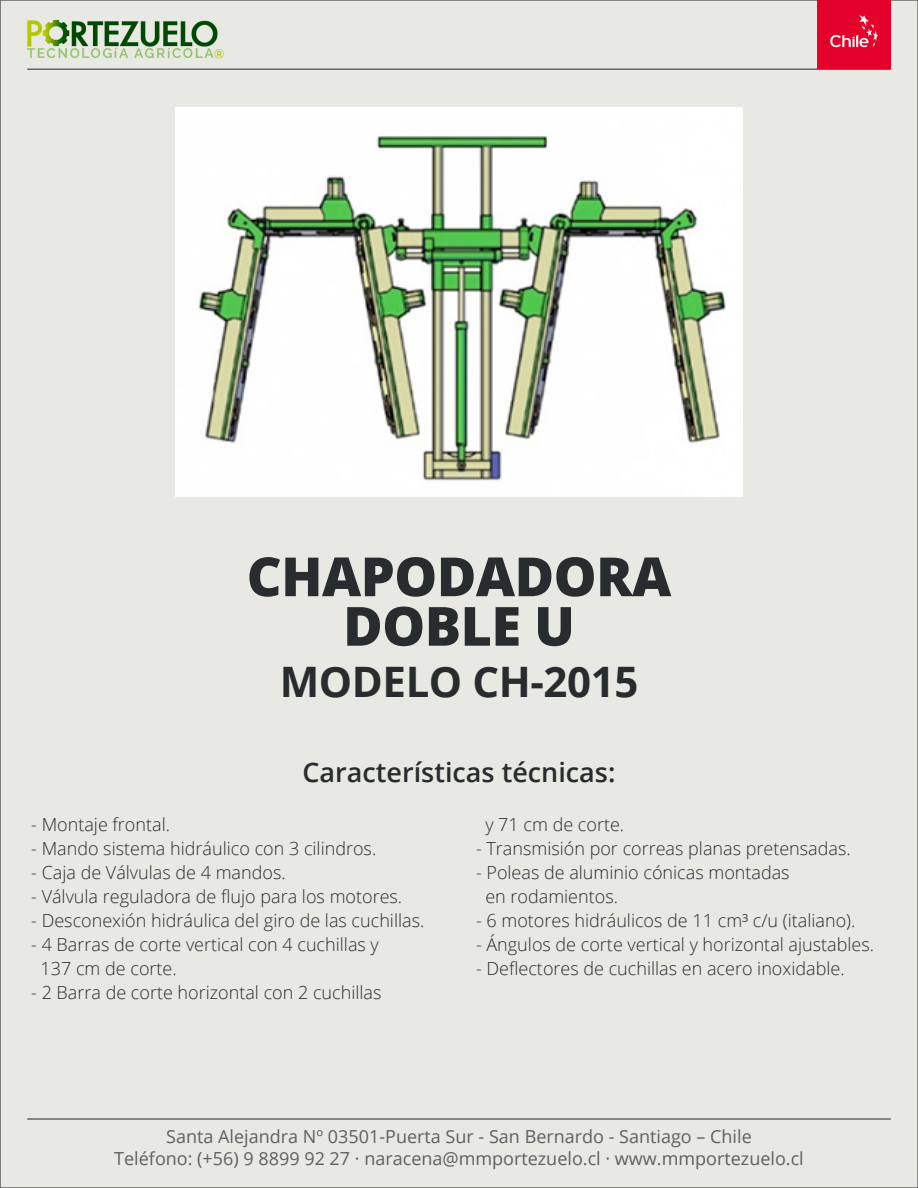
<style>
.page{position:relative;width:918px;height:1188px;background:#fff}
.page>*{position:absolute;margin:0;border:0;box-sizing:border-box;transform-origin:0 0}
.t1{font:800 54px "Open Sans";letter-spacing:-.01em;color:#292c2f}
.t2{font:700 42px "Open Sans";letter-spacing:-.01em;color:#292c2f}
.t3{font:600 27px "Open Sans";color:#292c2f}
.t4{font:300 18px "Open Sans";color:#292c2f}
.t5{font:18px/21.6px "Open Sans";color:#5d6161;text-align:center}
</style>
<div class="page">
<div style="left:0;top:0;width:918px;height:1188px;background:#e9e9e3;border:2px solid #666"></div>
<hr style="left:27px;top:1118px;width:864px;height:2px;background:#666">
<hr style="left:27px;top:68px;width:864px;height:2px;background:#666">
<img style="left:26px;top:19px;width:198px;height:40px">
<img style="left:818px;top:0;width:73px;height:69px">
<img style="left:175px;top:107px;width:568px;height:389px">
<p class="t1" style="left:247px;top:536px;width:426px">CHAPODADORA</p>
<p class="t1" style="left:343px;top:585px;width:233px">DOBLE U</p>
<p class="t2" style="left:280px;top:653px;width:360px">MODELO CH-2015</p>
<p class="t3" style="left:302px;top:754px;width:315px">Características técnicas:</p>
<p class="t4" style="left:31px;top:812px;width:140px">- Montaje frontal.</p>
<p class="t4" style="left:31px;top:836px;width:347px">- Mando sistema hidráulico con 3 cilindros.</p>
<p class="t4" style="left:31px;top:860px;width:256px">- Caja de Válvulas de 4 mandos.</p>
<p class="t4" style="left:31px;top:884px;width:373px">- Válvula reguladora de flujo para los motores.</p>
<p class="t4" style="left:31px;top:908px;width:395px">- Desconexión hidráulica del giro de las cuchillas.</p>
<p class="t4" style="left:31px;top:932px;width:349px">- 4 Barras de corte vertical con 4 cuchillas y</p>
<p class="t4" style="left:41px;top:956px;width:138px">137 cm de corte.</p>
<p class="t4" style="left:31px;top:980px;width:352px">- 2 Barra de corte horizontal con 2 cuchillas</p>
<p class="t4" style="left:485px;top:812px;width:140px">y 71 cm de corte.</p>
<p class="t4" style="left:476px;top:836px;width:376px">- Transmisión por correas planas pretensadas.</p>
<p class="t4" style="left:476px;top:860px;width:315px">- Poleas de aluminio cónicas montadas</p>
<p class="t4" style="left:485px;top:884px;width:134px">en rodamientos.</p>
<p class="t4" style="left:476px;top:908px;width:381px">- 6 motores hidráulicos de 11 cm³ c/u (italiano).</p>
<p class="t4" style="left:476px;top:932px;width:400px">- Ángulos de corte vertical y horizontal ajustables.</p>
<p class="t4" style="left:476px;top:956px;width:370px">- Deflectores de cuchillas en acero inoxidable.</p>
<p class="t5" style="left:114px;top:1125px;width:691px">Santa Alejandra Nº 03501-Puerta Sur - San Bernardo - Santiago – Chile<br>Teléfono: (+56) 9 8899 92 27 · naracena@mmportezuelo.cl · www.mmportezuelo.cl</p>
</div>
